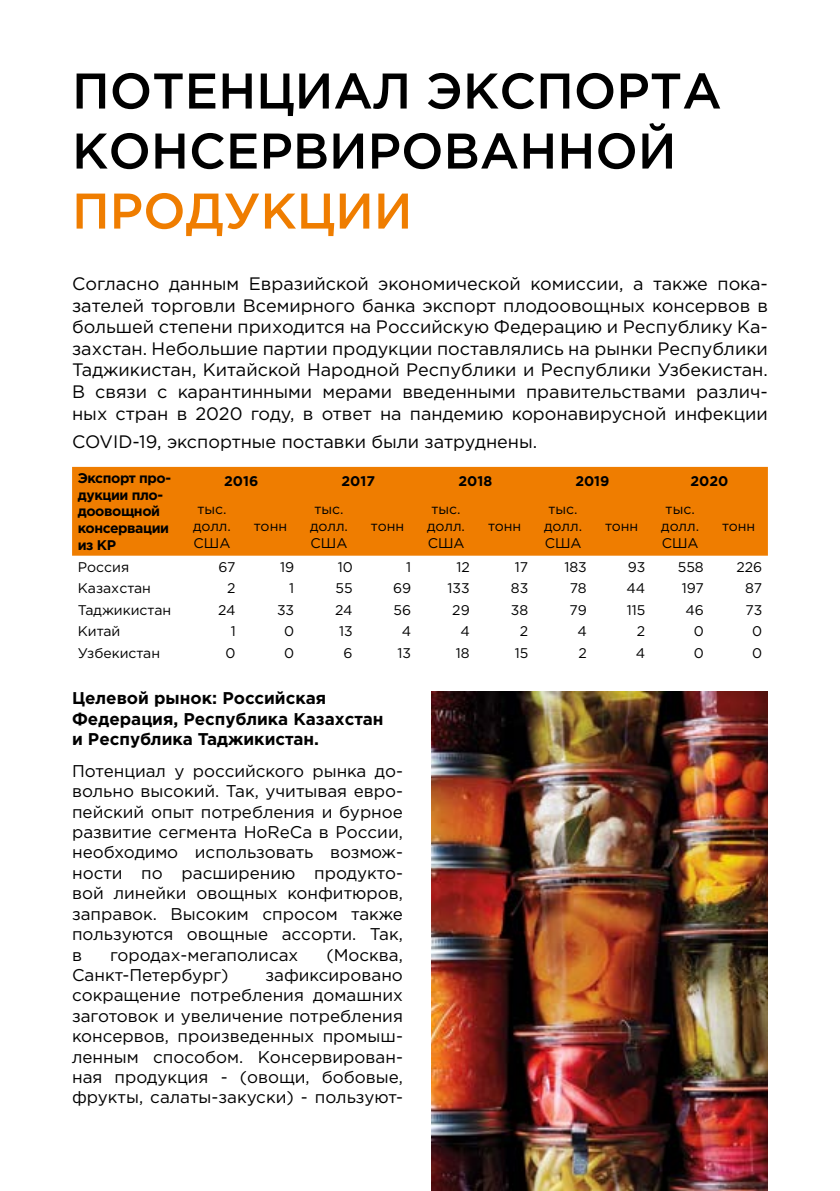
<style>
.page{position:relative;width:840px;height:1191px;background:#fff}
.page>*{position:absolute;margin:0;border:0;box-sizing:border-box;transform-origin:0 0}
.t1{font:500 50px/60px "Gotham Pro";color:#000}
.t2{font:500 50px "Gotham Pro";color:#ef7d00}
.t3{font:18px/21.6px "Gotham Pro";color:#000;text-align:justify}
.t4{font:17px/20.4px "Gotham Pro";color:#000;text-align:justify}
.t5{font:700 17px/20.4px "Gotham Pro";color:#000}
.t6{font:14px/16.8px "Gotham Pro";color:#000;text-align:center}
.t7{font:700 14px/16.8px "Gotham Pro";letter-spacing:-.03em;color:#000}
</style>
<div class="page">
<div style="left:72px;top:467px;width:695px;height:88px;background:#ef7d00"></div>
<img style="left:431px;top:692px;width:336px;height:499px">
<h1 class="t1" style="left:72px;top:60px;width:650px">ПОТЕНЦИАЛ ЭКСПОРТА<br>КОНСЕРВИРОВАННОЙ</h1>
<h1 class="t2" style="left:72px;top:182px;width:341px">ПРОДУКЦИИ</h1>
<p class="t3" style="left:72px;top:273px;width:697px">Согласно данным Евразийской экономической комиссии, а также пока&shy;зателей торговли Всемирного банка экспорт плодоовощных консервов в большей степени приходится на Российскую Федерацию и Республику Ка&shy;захстан. Небольшие партии продукции поставлялись на рынки Республики Таджикистан, Китайской Народной Республики и Республики Узбекистан.<br>В связи с карантинными мерами введенными правительствами различ&shy;ных стран в 2020 году, в ответ на пандемию коронавирусной инфекции</p>
<p class="t3" style="left:72px;top:430px;width:466px">COVID-19, экспортные поставки были затруднены.</p>
<p class="t7" style="left:78px;top:469px;width:95px">Экспорт про&shy;дукции пло&shy;доовощной консервации из КР</p>
<p class="t7" style="left:224px;top:473px;width:36px">2016</p>
<p class="t7" style="left:341px;top:473px;width:35px">2017</p>
<p class="t7" style="left:458px;top:473px;width:35px">2018</p>
<p class="t7" style="left:575px;top:473px;width:36px">2019</p>
<p class="t7" style="left:690px;top:473px;width:39px">2020</p>
<p class="t6" style="left:193px;top:500px;width:39px">тыс. долл.<br>США</p>
<p class="t6" style="left:310px;top:500px;width:39px">тыс. долл.<br>США</p>
<p class="t6" style="left:427px;top:500px;width:39px">тыс. долл.<br>США</p>
<p class="t6" style="left:544px;top:500px;width:39px">тыс. долл.<br>США</p>
<p class="t6" style="left:661px;top:500px;width:39px">тыс. долл.<br>США</p>
<p class="t6" style="left:254px;top:517px;width:35px">тонн</p>
<p class="t6" style="left:371px;top:517px;width:35px">тонн</p>
<p class="t6" style="left:487px;top:517px;width:35px">тонн</p>
<p class="t6" style="left:604px;top:517px;width:35px">тонн</p>
<p class="t6" style="left:721px;top:517px;width:35px">тонн</p>
<p class="t6" style="left:78px;top:558px;width:53px">Россия</p>
<p class="t6" style="left:218px;top:558px;width:19px">67</p>
<p class="t6" style="left:280px;top:558px;width:16px">19</p>
<p class="t6" style="left:337px;top:558px;width:17px">10</p>
<p class="t6" style="left:406px;top:558px;width:7px">1</p>
<p class="t6" style="left:456px;top:558px;width:15px">12</p>
<p class="t6" style="left:514px;top:558px;width:15px">17</p>
<p class="t6" style="left:564px;top:558px;width:24px">183</p>
<p class="t6" style="left:627px;top:558px;width:19px">93</p>
<p class="t6" style="left:677px;top:558px;width:27px">558</p>
<p class="t6" style="left:736px;top:558px;width:27px">226</p>
<p class="t6" style="left:78px;top:580px;width:75px">Казахстан</p>
<p class="t6" style="left:227px;top:580px;width:10px">2</p>
<p class="t6" style="left:289px;top:580px;width:7px">1</p>
<p class="t6" style="left:335px;top:580px;width:19px">55</p>
<p class="t6" style="left:393px;top:580px;width:19px">69</p>
<p class="t6" style="left:447px;top:580px;width:24px">133</p>
<p class="t6" style="left:510px;top:580px;width:19px">83</p>
<p class="t6" style="left:569px;top:580px;width:19px">78</p>
<p class="t6" style="left:626px;top:580px;width:20px">44</p>
<p class="t6" style="left:681px;top:580px;width:24px">197</p>
<p class="t6" style="left:744px;top:580px;width:19px">87</p>
<p class="t6" style="left:78px;top:601px;width:95px">Таджикистан</p>
<p class="t6" style="left:218px;top:601px;width:19px">24</p>
<p class="t6" style="left:277px;top:601px;width:19px">33</p>
<p class="t6" style="left:335px;top:601px;width:19px">24</p>
<p class="t6" style="left:393px;top:601px;width:19px">56</p>
<p class="t6" style="left:452px;top:601px;width:19px">29</p>
<p class="t6" style="left:510px;top:601px;width:19px">38</p>
<p class="t6" style="left:569px;top:601px;width:19px">79</p>
<p class="t6" style="left:626px;top:601px;width:20px">115</p>
<p class="t6" style="left:685px;top:601px;width:20px">46</p>
<p class="t6" style="left:745px;top:601px;width:18px">73</p>
<p class="t6" style="left:78px;top:623px;width:44px">Китай</p>
<p class="t6" style="left:230px;top:623px;width:7px">1</p>
<p class="t6" style="left:284px;top:623px;width:12px">0</p>
<p class="t6" style="left:339px;top:623px;width:15px">13</p>
<p class="t6" style="left:401px;top:623px;width:11px">4</p>
<p class="t6" style="left:460px;top:623px;width:11px">4</p>
<p class="t6" style="left:519px;top:623px;width:10px">2</p>
<p class="t6" style="left:577px;top:623px;width:11px">4</p>
<p class="t6" style="left:636px;top:623px;width:10px">2</p>
<p class="t6" style="left:693px;top:623px;width:12px">0</p>
<p class="t6" style="left:751px;top:623px;width:12px">0</p>
<p class="t6" style="left:78px;top:644px;width:84px">Узбекистан</p>
<p class="t6" style="left:225px;top:644px;width:12px">0</p>
<p class="t6" style="left:284px;top:644px;width:12px">0</p>
<p class="t6" style="left:343px;top:644px;width:11px">6</p>
<p class="t6" style="left:397px;top:644px;width:15px">13</p>
<p class="t6" style="left:455px;top:644px;width:15px">18</p>
<p class="t6" style="left:514px;top:644px;width:15px">15</p>
<p class="t6" style="left:578px;top:644px;width:10px">2</p>
<p class="t6" style="left:635px;top:644px;width:11px">4</p>
<p class="t6" style="left:693px;top:644px;width:12px">0</p>
<p class="t6" style="left:751px;top:644px;width:12px">0</p>
<p class="t5" style="left:72px;top:687px;width:313px">Целевой рынок: Российская<br>Федерация, Республика Казахстан и Республика Таджикистан.</p>
<p class="t4" style="left:72px;top:760px;width:332px">Потенциал у российского рынка до&shy;вольно высокий. Так, учитывая евро&shy;пейский опыт потребления и бурное развитие сегмента HoReCa в России, необходимо использовать возмож&shy;ности по расширению продукто&shy;вой линейки овощных конфитюров, заправок. Высоким спросом также пользуются овощные ассорти. Так, в</p>
<p class="t4" style="left:110px;top:944px;width:190px">городах-мегаполисах</p>
<p class="t4" style="left:326px;top:944px;width:78px">(Москва,</p>
<p class="t4" style="left:72px;top:964px;width:158px">Санкт-Петербург)</p>
<p class="t4" style="left:72px;top:964px;width:332px;text-indent:193px">зафиксировано сокращение потребления домашних заготовок и увеличение потребления консервов, произведенных промыш&shy;ленным способом. Консервирован&shy;ная продукция - (овощи, бобовые, фрукты, салаты-закуски) - пользуют-</p>
</div>
